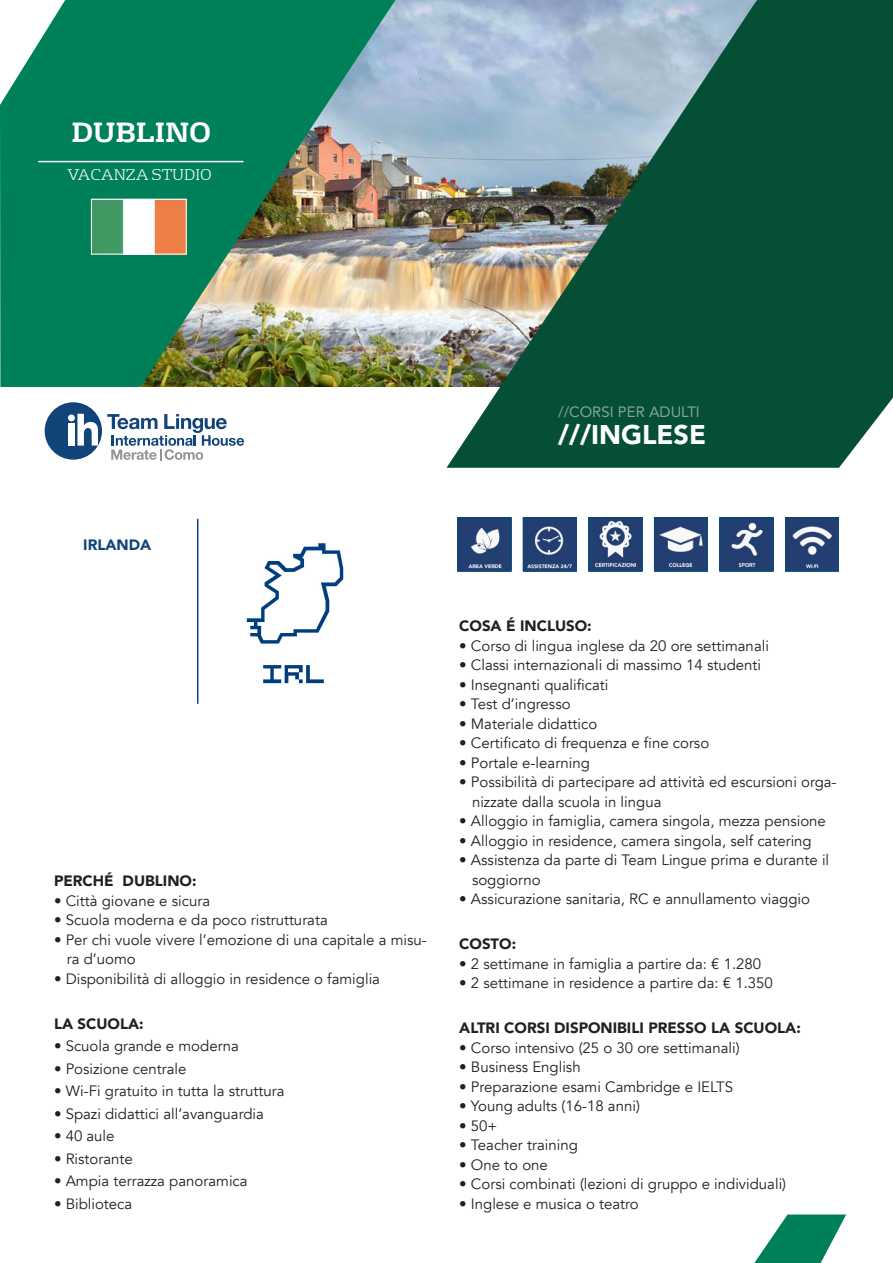
<style>
.page{position:relative;width:893px;height:1263px;background:#fff}
.page>*{position:absolute;margin:0;border:0;box-sizing:border-box;transform-origin:0 0}
.t1{font:900 27px "Avenir";color:#fff}
.t2{font:700 27px "FS Rufus";color:#fff}
.t3{font:15px/19.5px "Avenir";color:#231f20}
.t4{font:900 15px "Avenir";color:#231f20}
.t5{font:15px "Avenir";color:#fff}
.t6{font:300 15px "FS Rufus";color:#fff}
.t7{font:900 15px "Avenir";color:#11457a}
</style>
<div class="page">
<img style="left:395px;top:0;width:51px;height:387px">
<img style="left:0;top:0;width:395px;height:387px">
<svg style="left:446px;top:0;width:447px;height:468px;background:#3e7164"></svg>
<svg style="left:754px;top:1214px;width:92px;height:49px"></svg>
<hr style="left:197px;top:519px;width:1px;height:185px;background:#11457a">
<div style="left:45px;top:402px;width:57px;height:58px;background:#11457a;border-radius:50%"></div>
<div style="left:68px;top:414px;width:7px;height:7px;background:#fff;border-radius:50%"></div>
<div style="left:68px;top:423px;width:7px;height:23px;background:#fff"></div>
<svg style="left:77px;top:414px;width:21px;height:32px"></svg>
<svg style="left:107px;top:414px;width:137px;height:47px"></svg>
<hr style="left:38px;top:161px;width:206px;height:1px;background:#fff">
<img style="left:93px;top:201px;width:92px;height:52px">
<div style="left:91px;top:199px;width:96px;height:56px;border:1px solid #fff"></div>
<img style="left:246px;top:543px;width:98px;height:141px">
<img style="left:459px;top:519px;width:50px;height:50px">
<div style="left:457px;top:517px;width:54px;height:54px;border:1px solid #11457a"></div>
<img style="left:590px;top:519px;width:50px;height:50px">
<div style="left:588px;top:517px;width:54px;height:54px;border:1px solid #11457a"></div>
<img style="left:721px;top:519px;width:50px;height:50px">
<div style="left:719px;top:517px;width:54px;height:54px;border:1px solid #11457a"></div>
<img style="left:525px;top:519px;width:50px;height:50px">
<div style="left:523px;top:517px;width:54px;height:54px;border:1px solid #11457a"></div>
<img style="left:656px;top:519px;width:50px;height:50px">
<div style="left:654px;top:517px;width:54px;height:54px;border:1px solid #11457a"></div>
<img style="left:787px;top:519px;width:50px;height:50px">
<div style="left:785px;top:517px;width:54px;height:54px;border:1px solid #11457a"></div>
<p class="t2" style="left:71px;top:109px;width:141px">DUBLINO</p>
<p class="t6" style="left:67px;top:163px;width:146px">VACANZA STUDIO</p>
<p class="t5" style="left:558px;top:399px;width:143px">//CORSI PER ADULTI</p>
<p class="t1" style="left:558px;top:411px;width:149px">///INGLESE</p>
<p class="t7" style="left:83px;top:532px;width:70px">IRLANDA</p>
<p class="t4" style="left:54px;top:868px;width:144px">PERCHÉ DUBLINO:</p>
<p class="t3" style="left:54px;top:891px;width:158px">• Città giovane e sicura</p>
<p class="t3" style="left:54px;top:911px;width:275px">• Scuola moderna e da poco ristrutturata</p>
<p class="t3" style="left:67px;top:930px;width:362px;text-indent:-13px">• Per chi vuole vivere l’emozione di una capitale a misu&shy;ra d’uomo</p>
<p class="t3" style="left:54px;top:969px;width:328px">• Disponibilità di alloggio in residence o famiglia</p>
<p class="t4" style="left:54px;top:1011px;width:91px">LA SCUOLA:</p>
<p class="t3" style="left:54px;top:1037px;width:187px">• Scuola grande e moderna</p>
<p class="t3" style="left:54px;top:1059px;width:134px">• Posizione centrale</p>
<p class="t3" style="left:54px;top:1082px;width:232px">• Wi-Fi gratuito in tutta la struttura</p>
<p class="t3" style="left:54px;top:1104px;width:211px">• Spazi didattici all’avanguardia</p>
<p class="t3" style="left:54px;top:1127px;width:62px">• 40 aule</p>
<p class="t3" style="left:54px;top:1149px;width:80px">• Ristorante</p>
<p class="t3" style="left:54px;top:1172px;width:195px">• Ampia terrazza panoramica</p>
<p class="t3" style="left:54px;top:1194px;width:80px">• Biblioteca</p>
<p class="t4" style="left:459px;top:613px;width:134px">COSA É INCLUSO:</p>
<p class="t3" style="left:459px;top:636px;width:311px">• Corso di lingua inglese da 20 ore settimanali</p>
<p class="t3" style="left:459px;top:656px;width:303px">• Classi internazionali di massimo 14 studenti</p>
<p class="t3" style="left:459px;top:675px;width:151px">• Insegnanti qualificati</p>
<p class="t3" style="left:459px;top:695px;width:113px">• Test d’ingresso</p>
<p class="t3" style="left:459px;top:714px;width:139px">• Materiale didattico</p>
<p class="t3" style="left:459px;top:734px;width:252px">• Certificato di frequenza e fine corso</p>
<p class="t3" style="left:459px;top:753px;width:132px">• Portale e-learning</p>
<p class="t3" style="left:472px;top:773px;width:366px;text-indent:-13px">• Possibilità di partecipare ad attività ed escursioni orga&shy;nizzate dalla scuola in lingua</p>
<p class="t3" style="left:459px;top:812px;width:368px">• Alloggio in famiglia, camera singola, mezza pensione</p>
<p class="t3" style="left:459px;top:831px;width:354px">• Alloggio in residence, camera singola, self catering</p>
<p class="t3" style="left:472px;top:851px;width:359px;text-indent:-13px">• Assistenza da parte di Team Lingue prima e durante il soggiorno</p>
<p class="t3" style="left:459px;top:890px;width:352px">• Assicurazione sanitaria, RC e annullamento viaggio</p>
<p class="t4" style="left:459px;top:931px;width:58px">COSTO:</p>
<p class="t3" style="left:459px;top:954px;width:303px">• 2 settimane in famiglia a partire da: € 1.280</p>
<p class="t3" style="left:459px;top:974px;width:315px">• 2 settimane in residence a partire da: € 1.350</p>
<p class="t4" style="left:459px;top:1015px;width:343px">ALTRI CORSI DISPONIBILI PRESSO LA SCUOLA:</p>
<p class="t3" style="left:459px;top:1038px;width:282px">• Corso intensivo (25 o 30 ore settimanali)</p>
<p class="t3" style="left:459px;top:1058px;width:123px">• Business English</p>
<p class="t3" style="left:459px;top:1077px;width:275px">• Preparazione esami Cambridge e IELTS</p>
<p class="t3" style="left:459px;top:1097px;width:182px">• Young adults (16-18 anni)</p>
<p class="t3" style="left:459px;top:1116px;width:40px">• 50+</p>
<p class="t3" style="left:459px;top:1136px;width:120px">• Teacher training</p>
<p class="t3" style="left:459px;top:1155px;width:90px">• One to one</p>
<p class="t3" style="left:459px;top:1175px;width:328px">• Corsi combinati (lezioni di gruppo e individuali)</p>
<p class="t3" style="left:459px;top:1194px;width:181px">• Inglese e musica o teatro</p>
</div>
